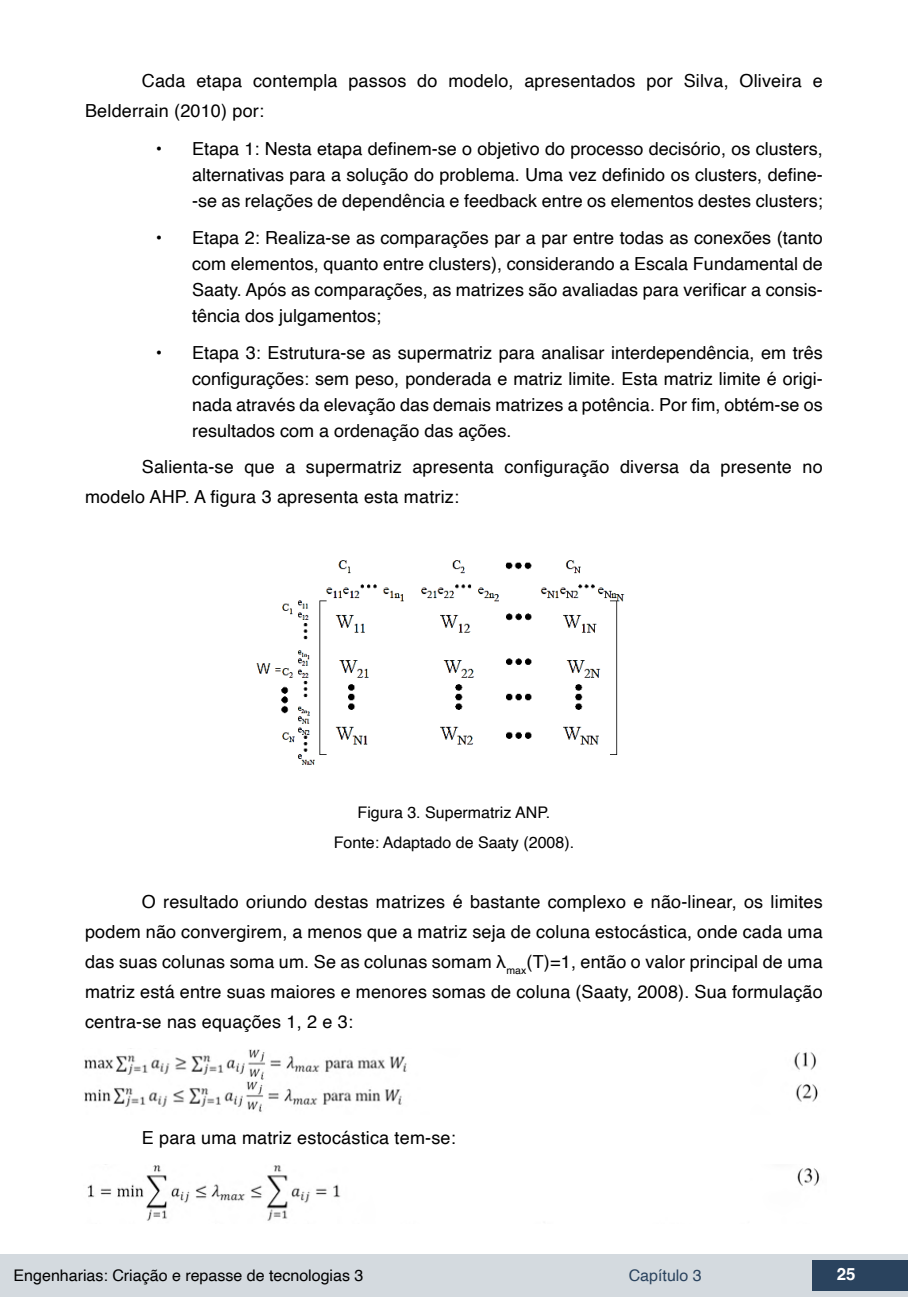
<style>
.page{position:relative;width:908px;height:1304px;background:#fff}
.page>*{position:absolute;margin:0;border:0;box-sizing:border-box;transform-origin:0 0}
.t1{font:18px/26px "Helvetica";letter-spacing:.01em;color:#000;text-align:justify}
.t2{font:700 16.8px "Helvetica";color:#fff}
.t3{font:16px/30.6px "Helvetica";color:#000;text-align:center}
.t4{font:16px "Helvetica";color:#2a435e}
</style>
<div class="page">
<div style="left:0;top:1254px;width:906px;height:43px;background:#d4dadf"></div>
<div style="left:812px;top:1261px;width:95px;height:30px;background:#2a435e"></div>
<img style="left:256px;top:560px;width:369px;height:205px">
<img style="left:84px;top:1049px;width:734px;height:63px">
<img style="left:87px;top:1165px;width:733px;height:56px">
<p class="t1" style="left:85px;top:66px;width:738px;line-height:30px;text-indent:57px">Cada etapa contempla passos do modelo, apresentados por Silva, Oliveira e<br>Belderrain (2010) por:</p>
<p class="t1" style="left:192px;top:136px;width:632px;text-indent:-36px">• Etapa 1: Nesta etapa definem-se o objetivo do processo decisório, os clusters, alternativas para a solução do problema. Uma vez definido os clusters, define--se as relações de dependência e feedback entre os elementos destes clusters;</p>
<p class="t1" style="left:192px;top:225px;width:632px;text-indent:-36px">• Etapa 2: Realiza-se as comparações par a par entre todas as conexões (tanto com elementos, quanto entre clusters), considerando a Escala Fundamental de Saaty. Após as comparações, as matrizes são avaliadas para verificar a consis&shy;tência dos julgamentos;</p>
<p class="t1" style="left:192px;top:340px;width:632px;text-indent:-36px">• Etapa 3: Estrutura-se as supermatriz para analisar interdependência, em três configurações: sem peso, ponderada e matriz limite. Esta matriz limite é origi&shy;nada através da elevação das demais matrizes a potência. Por fim, obtém-se os resultados com a ordenação das ações.</p>
<p class="t1" style="left:85px;top:452px;width:738px;line-height:30px;text-indent:57px">Salienta-se que a supermatriz apresenta configuração diversa da presente no modelo AHP. A figura 3 apresenta esta matriz:</p>
<p class="t3" style="left:333px;top:797px;width:242px">Figura 3. Supermatriz ANP.<br>Fonte: Adaptado de Saaty (2008).</p>
<p class="t1" style="left:85px;top:888px;width:738px;line-height:30px;text-indent:57px">O resultado oriundo destas matrizes é bastante complexo e não-linear, os limites podem não convergirem, a menos que a matriz seja de coluna estocástica, onde cada uma das suas colunas soma um. Se as colunas somam λ<sub>max</sub>(T)=1, então o valor principal de uma matriz está entre suas maiores e menores somas de coluna (Saaty, 2008). Sua formulação centra-se nas equações 1, 2 e 3:</p>
<p class="t1" style="left:142px;top:1126px;width:315px">E para uma matriz estocástica tem-se:</p>
<p class="t3" style="left:14px;top:1260px;width:351px">Engenharias: Criação e repasse de tecnologias 3</p>
<p class="t4" style="left:628px;top:1263px;width:74px">Capítulo 3</p>
<p class="t2" style="left:836px;top:1264px;width:20px">25</p>
</div>
